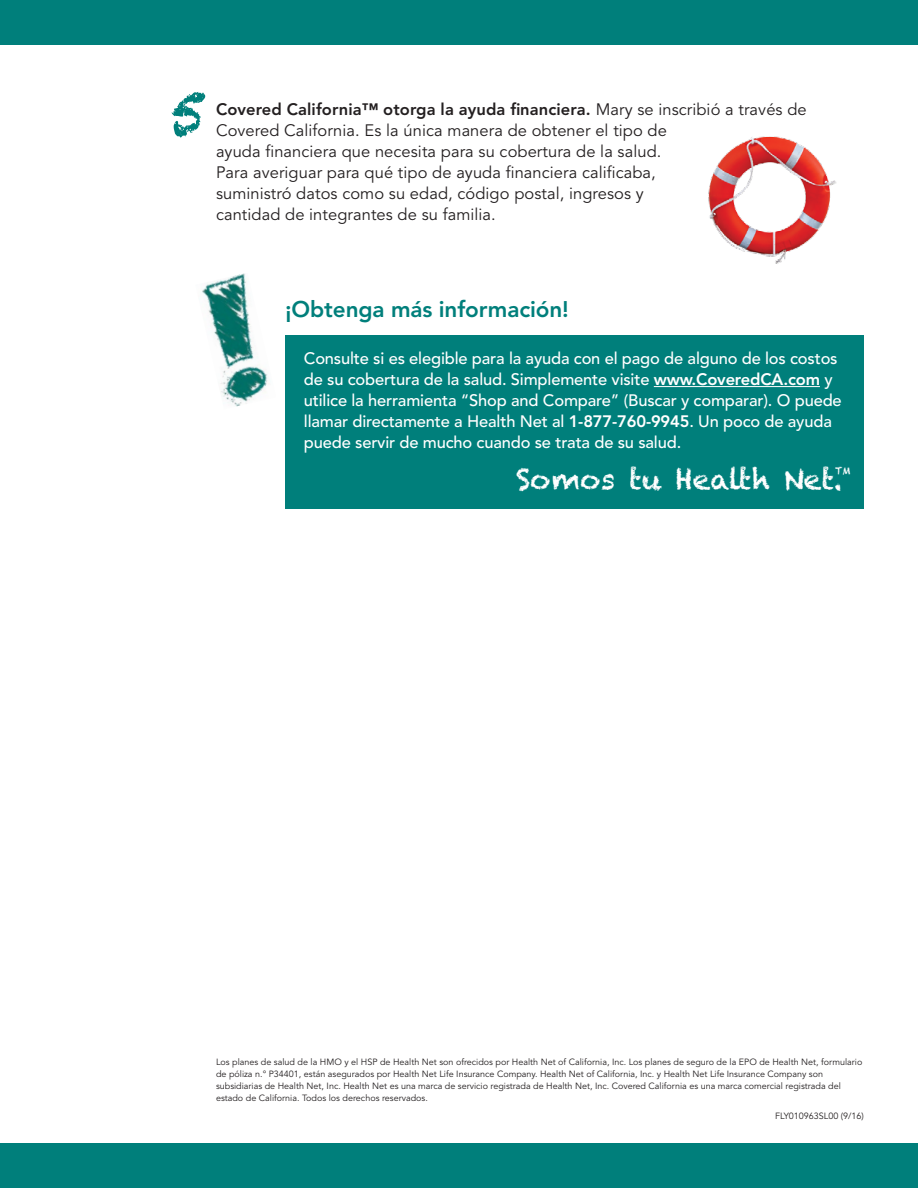
<style>
.page{position:relative;width:918px;height:1188px;background:#fff}
.page>*{position:absolute;margin:0;border:0;box-sizing:border-box;transform-origin:0 0}
.t1{font:58.65px "Chalkduster";color:#007f7b}
.t2{font:28.5px "Chalkduster";letter-spacing:-.005em;color:#fff}
.t3{font:800 22.5px "Avenir LT Std";letter-spacing:-.005em;color:#007f7b}
.t4{font:16.5px/21px "Avenir LT Std";letter-spacing:.005em;color:#231f20}
.t5{font:500 16.5px/21px "Avenir LT Std";letter-spacing:-.01em;color:#fff}
.t6{font:9.6px "Chalkduster";color:#fff}
.t7{font:9px/12px "Avenir LT Std";color:#231f20}
.s1{font-weight:800}
</style>
<div class="page">
<div style="left:0;top:0;width:918px;height:44px;background:#007f7b"></div>
<div style="left:0;top:1144px;width:918px;height:44px;background:#007f7b"></div>
<div style="left:286px;top:335px;width:578px;height:174px;background:#007f7b"></div>
<hr style="left:654px;top:386px;width:166px;height:1px;background:#fff">
<img style="left:202px;top:273px;width:67px;height:134px">
<img style="left:708px;top:136px;width:129px;height:128px">
<h1 class="t1" style="left:169px;top:79px;width:39px">5</h1>
<p class="t4" style="left:216px;top:99px;width:592px"><span class="s1">Covered California™ otorga la ayuda financiera.</span> Mary se inscribió a través de Covered California. Es la única manera de obtener el tipo de<br>ayuda financiera que necesita para su cobertura de la salud.<br>Para averiguar para qué tipo de ayuda financiera calificaba,<br>suministró datos como su edad, código postal, ingresos y<br>cantidad de integrantes de su familia.</p>
<h3 class="t3" style="left:285px;top:296px;width:285px">¡Obtenga más información!</h3>
<p class="t5" style="left:304px;top:348px;width:539px">Consulte si es elegible para la ayuda con el pago de alguno de los costos de su cobertura de la salud. Simplemente visite <span class="s1">www.CoveredCA.com</span> y utilice la herramienta “Shop and Compare” (Buscar y comparar). O puede llamar directamente a Health Net al <span class="s1">1-877-760-9945</span>. Un poco de ayuda puede servir de mucho cuando se trata de su salud.</p>
<h2 class="t2" style="left:516px;top:462px;width:328px">Somos tu Health Net.</h2>
<p class="t6" style="left:835px;top:465px;width:17px">TM</p>
<p class="t7" style="left:216px;top:1056px;width:648px">Los planes de salud de la HMO y el HSP de Health Net son ofrecidos por Health Net of California, Inc. Los planes de seguro de la EPO de Health Net, formulario de póliza n.° P34401, están asegurados por Health Net Life Insurance Company. Health Net of California, Inc. y Health Net Life Insurance Company son subsidiarias de Health Net, Inc. Health Net es una marca de servicio registrada de Health Net, Inc. Covered California es una marca comercial registrada del estado de California. Todos los derechos reservados.</p>
<p class="t7" style="left:775px;top:1110px;width:90px">FLY010963SL00 (9/16)</p>
</div>
